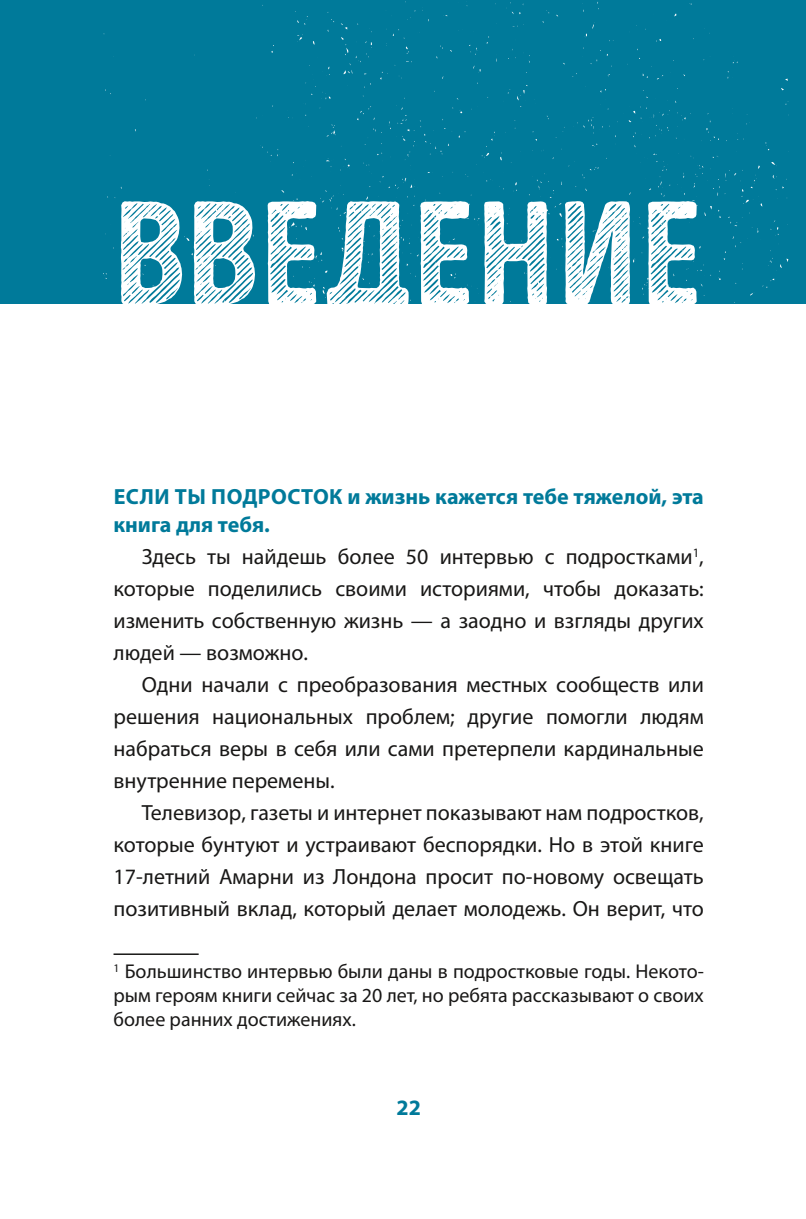
<style>
.page{position:relative;width:806px;height:1219px;background:#fff}
.page>*{position:absolute;margin:0;border:0;box-sizing:border-box;transform-origin:0 0}
.t1{font:147.6px "Intro Head H L Base";letter-spacing:.01em;color:#fff}
.t2{font:22px/32px "Myriad Pro";color:#181716;text-align:justify}
.t3{font:700 22px/28px "Myriad Pro";color:#007a9a}
.t4{font:20px/24px "Myriad Pro";color:#181716;text-align:justify}
</style>
<div class="page">
<div style="left:0;top:0;width:805px;height:303px;background:#007a9a"></div>
<svg style="left:104px;top:2px;width:684px;height:302px"></svg>
<hr style="left:113px;top:953px;width:85px;height:2px;background:#181716">
<h1 class="t1" style="left:114px;top:165px;width:589px">ВВЕДЕНИЕ</h1>
<p class="t3" style="left:113px;top:482px;width:591px">ЕСЛИ ТЫ ПОДРОСТОК и жизнь кажется тебе тяжелой, эта книга для тебя.</p>
<p class="t2" style="left:113px;top:540px;width:591px;text-indent:28px">Здесь ты найдешь более 50 интервью с подростками<sup>1</sup>, которые поделились своими историями, чтобы доказать: изменить собственную жизнь — а заодно и взгляды других людей — возможно.</p>
<p class="t2" style="left:113px;top:668px;width:591px;text-indent:28px">Одни начали с преобразования местных сообществ или решения национальных проблем; другие помогли людям набраться веры в себя или сами претерпели кардинальные внутренние перемены.</p>
<p class="t2" style="left:113px;top:796px;width:591px;text-indent:28px">Телевизор, газеты и интернет показывают нам подростков, которые бунтуют и устраивают беспорядки. Но в этой книге 17-летний Амарни из Лондона просит по-новому освещать позитивный вклад, который делает молодежь. Он верит, что</p>
<p class="t4" style="left:113px;top:959px;width:591px"><sup>1</sup> Большинство интервью были даны в подростковые годы. Некото&shy;рым героям книги сейчас за 20 лет, но ребята рассказывают о своих более ранних достижениях.</p>
<p class="t3" style="left:396px;top:1092px;width:26px">22</p>
</div>
